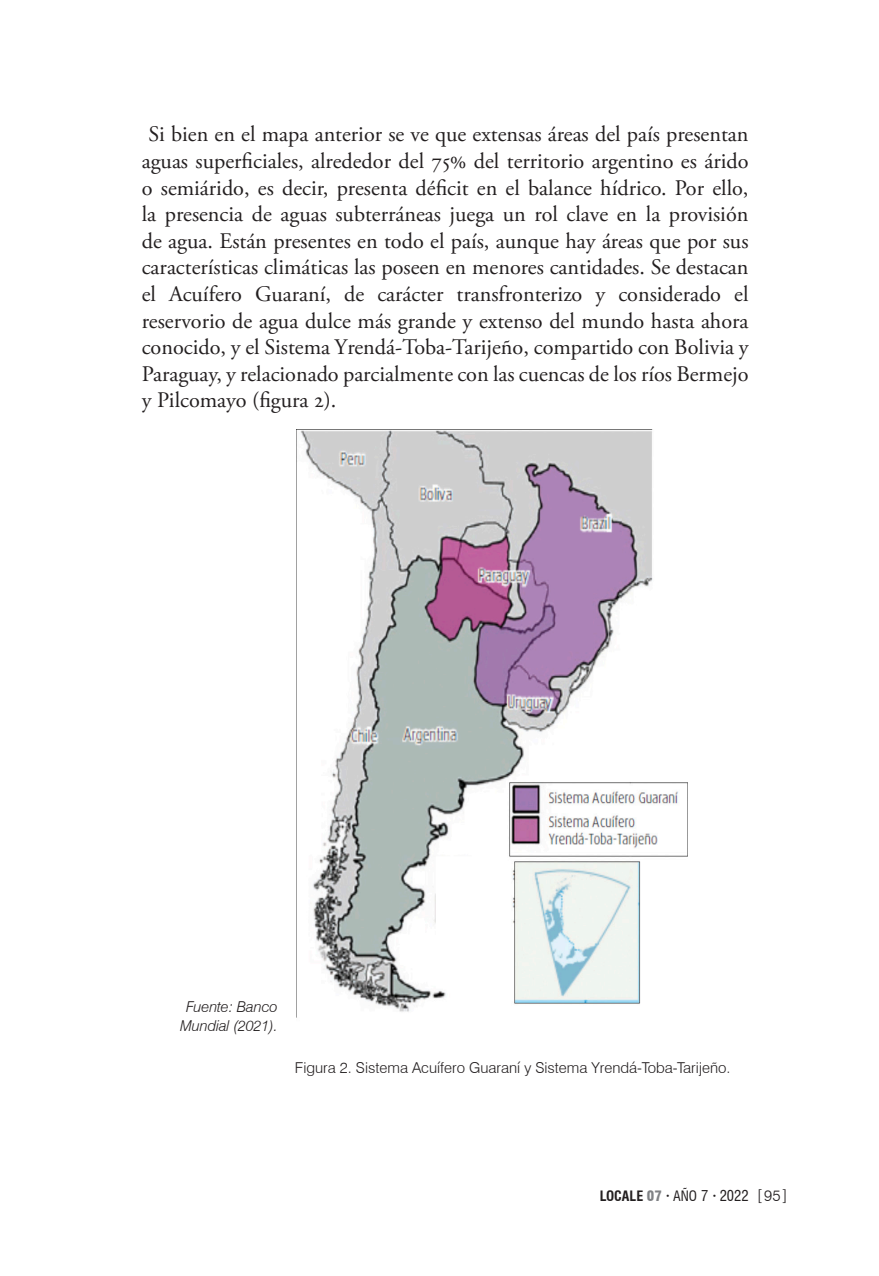
<style>
.page{position:relative;width:879px;height:1276px;background:#fff}
.page>*{position:absolute;margin:0;border:0;box-sizing:border-box;transform-origin:0 0}
.t1{font:22.2px/26.6px "Adobe Garamond Pro";color:#231f20;text-align:justify}
.NOTA_DER{font:300 15px "Swiss 721 BT";color:#231f20}
.FUENTE_figuras_y_tab{font:italic 300 15px/19px "Swiss 721 BT";letter-spacing:-.01em;color:#231f20;text-align:center}
.t2{font:700 condensed 14px "Swiss 721 BT";color:#231f20}
.s1{font-weight:900;color:#808285}
.s2{font-weight:400}
.s3{font-weight:400;font-size:14.6px}
.s4{font-weight:300;font-stretch:normal;font-size:15px}
.s5{font-weight:300;font-stretch:normal;font-size:15.4px}
</style>
<div class="page">
<img style="left:300px;top:430px;width:387px;height:582px">
<p class="t1" style="left:142px;top:122px;width:608px;text-indent:7px">Si bien en el mapa anterior se ve que extensas áreas del país presentan aguas superficiales, alrededor del 75% del territorio argentino es árido o semiárido, es decir, presenta déficit en el balance hídrico. Por ello, la presencia de aguas subterráneas juega un rol clave en la provisión de agua. Están presentes en todo el país, aunque hay áreas que por sus características climáticas las poseen en menores cantidades. Se destacan el Acuífero Guaraní, de carácter transfronterizo y considerado el reservorio de agua dulce más grande y extenso del mundo hasta ahora conocido, y el Sistema Yrendá-Toba-Tarijeño, compartido con Bolivia y Paraguay, y relacionado parcialmente con las cuencas de los ríos Bermejo y Pilcomayo (figura 2).</p>
<p class="FUENTE_figuras_y_tab" style="left:180px;top:997px;width:99px">Fuente: Banco<br>Mundial (2021).</p>
<p class="NOTA_DER" style="left:295px;top:1059px;width:437px">Figura 2. Sistema Acuífero Guaraní y Sistema Yrendá-Toba-Tarijeño.</p>
<p class="t2" style="left:600px;top:1187px;width:189px">LOCALE <span class="s1">07</span> · <span class="s2">AÑO</span> <span class="s3">7</span> · <span class="s3">2022</span> <span class="s4">[</span><span class="s5">95</span><span class="s4">]</span></p>
</div>
